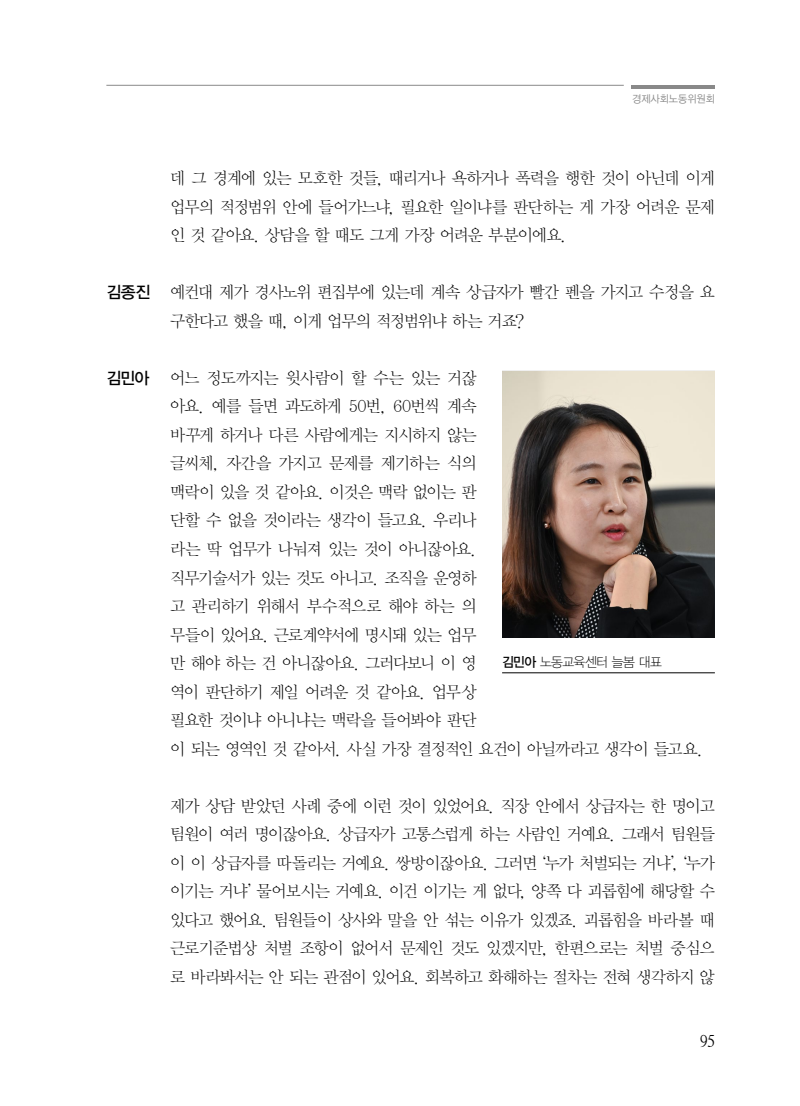
<style>
.page{position:relative;width:800px;height:1106px;background:#fff}
.page>*{position:absolute;margin:0;border:0;box-sizing:border-box;transform-origin:0 0}
.t1{font:16.5px/28.5px "YDVY Mj O31";letter-spacing:-.06em;color:#000;text-align:justify}
.t2{font:16.5px "YDVYGO33";color:#000}
.t3{font:16.5px "YDVY Mj O520";color:#000}
.t4{font:13.5px "YDVYGO31";letter-spacing:-.05em;color:#000;scale:.95 1}
.t5{font:10.5px "YDVYGO32";color:#898989;scale:.95 1}
.s1{font-family:"YDVYGO33"}
</style>
<div class="page">
<img style="left:502px;top:371px;width:212px;height:266px">
<hr style="left:502px;top:672px;width:212px;height:1px;background:#000">
<hr style="left:631px;top:85px;width:83px;height:3px;background:#898989">
<hr style="left:106px;top:85px;width:517px;height:1px;background:#898989">
<p class="t5" style="left:632px;top:93px;width:88px">경제사회노동위원회</p>
<p class="t1" style="left:170px;top:164px;width:546px">데 그 경계에 있는 모호한 것들, 때리거나 욕하거나 폭력을 행한 것이 아닌데 이게 업무의 적정범위 안에 들어가느냐, 필요한 일이냐를 판단하는 게 가장 어려운 문제 인 것 같아요. 상담을 할 때도 그게 가장 어려운 부분이에요.</p>
<p class="t1" style="left:170px;top:278px;width:546px;text-indent:-64px"><span class="s1">김종진</span> 예컨대 제가 경사노위 편집부에 있는데 계속 상급자가 빨간 펜을 가지고 수정을 요 구한다고 했을 때, 이게 업무의 적정범위냐 하는 거죠?</p>
<p class="t2" style="left:106px;top:368px;width:44px">김민아</p>
<p class="t1" style="left:170px;top:364px;width:534px;text-align:left">어느 정도까지는 윗사람이 할 수는 있는 거잖<br>아요. 예를 들면 과도하게 50번, 60번씩 계속<br>바꾸게 하거나 다른 사람에게는 지시하지 않는<br>글씨체, 자간을 가지고 문제를 제기하는 식의<br>맥락이 있을 것 같아요. 이것은 맥락 없이는 판<br>단할 수 없을 것이라는 생각이 들고요. 우리나<br>라는 딱 업무가 나눠져 있는 것이 아니잖아요.<br>직무기술서가 있는 것도 아니고. 조직을 운영하<br>고 관리하기 위해서 부수적으로 해야 하는 의<br>무들이 있어요. 근로계약서에 명시돼 있는 업무<br>만 해야 하는 건 아니잖아요. 그러다보니 이 영<br>역이 판단하기 제일 어려운 것 같아요. 업무상<br>필요한 것이냐 아니냐는 맥락을 들어봐야 판단<br>이 되는 영역인 것 같아서. 사실 가장 결정적인 요건이 아닐까라고 생각이 들고요.</p>
<p class="t4" style="left:502px;top:654px;width:170px"><span class="s1">김민아</span> 노동교육센터 늘봄 대표</p>
<p class="t1" style="left:170px;top:791px;width:546px">제가 상담 받았던 사례 중에 이런 것이 있었어요. 직장 안에서 상급자는 한 명이고 팀원이 여러 명이잖아요. 상급자가 고통스럽게 하는 사람인 거예요. 그래서 팀원들 이 이 상급자를 따돌리는 거예요. 쌍방이잖아요. 그러면 ‘누가 처벌되는 거냐’, ‘누가 이기는 거냐’ 물어보시는 거예요. 이건 이기는 게 없다, 양쪽 다 괴롭힘에 해당할 수 있다고 했어요. 팀원들이 상사와 말을 안 섞는 이유가 있겠죠. 괴롭힘을 바라볼 때 근로기준법상 처벌 조항이 없어서 문제인 것도 있겠지만, 한편으로는 처벌 중심으 로 바라봐서는 안 되는 관점이 있어요. 회복하고 화해하는 절차는 전혀 생각하지 않</p>
<p class="t3" style="left:699px;top:1031px;width:16px">95</p>
</div>
